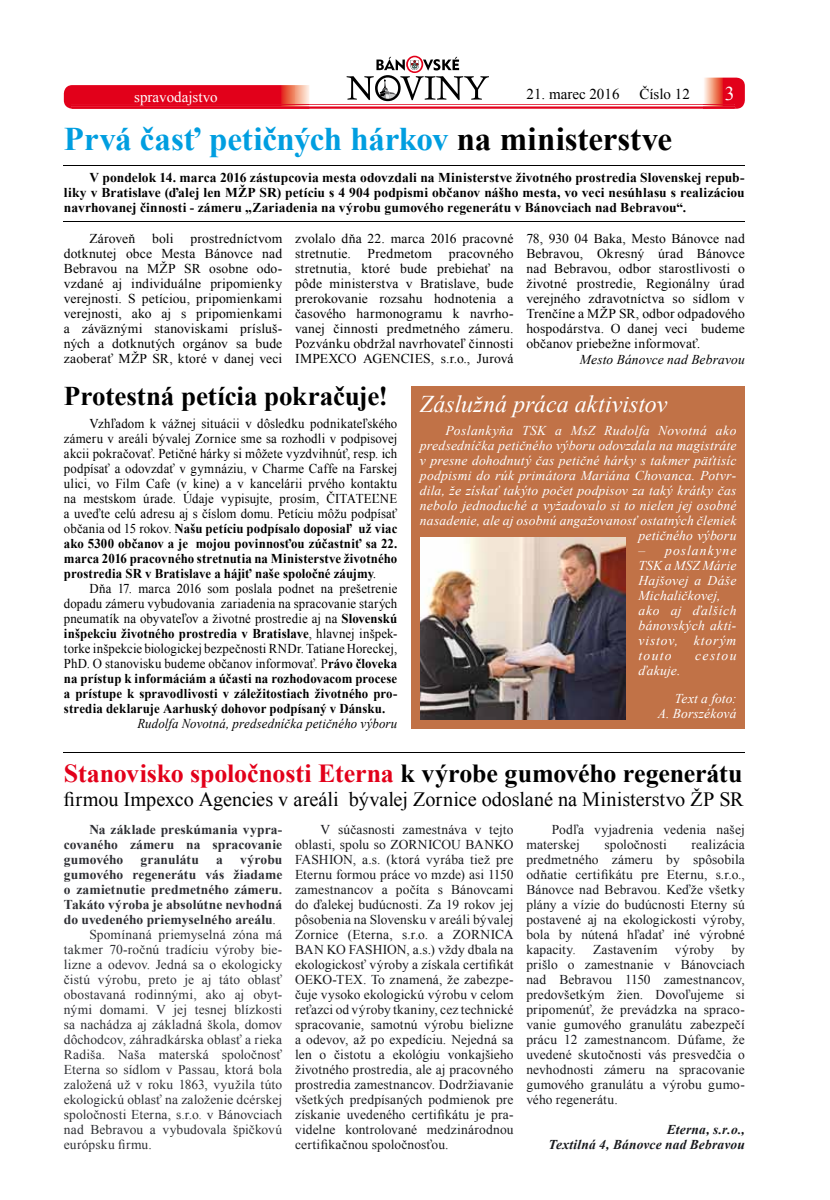
<style>
.page{position:relative;width:830px;height:1200px;background:#fff}
.page>*{position:absolute;margin:0;border:0;box-sizing:border-box;transform-origin:0 0}
.t1{font:700 33px "Times New Roman";letter-spacing:-.005em;color:#009ee0}
.t2{font:700 27px "Times New Roman";letter-spacing:-.005em;color:#000}
.t3{font:700 25.95px "Times New Roman";letter-spacing:-.01em;color:#e2001a}
.t4{font:italic 24px "Times New Roman";color:#fff}
.t5{font:20.25px "Times New Roman";letter-spacing:-.005em;color:#000}
.t6{font:19.5px "Times New Roman";color:#fff}
.t7{font:15px "Times New Roman";color:#000}
.t8{font:15px "Times New Roman";color:#fff}
.t9{font:13.5px/15px "Times New Roman";letter-spacing:.01em;color:#18191d;text-align:justify}
.t10{font:13.5px/15px "Times New Roman";letter-spacing:.005em;color:#000;text-align:justify;scale:.95 1}
.t11{font:13.5px/15px "Times New Roman";letter-spacing:.005em;color:#000;text-align:justify}
.t12{font:italic 13.5px/15px "Times New Roman";letter-spacing:.015em;color:#fff}
.t13{font:13.5px "Times New Roman";letter-spacing:.01em;color:#2f3035}
.t14{font:700 13.5px/15px "Times New Roman";letter-spacing:.005em;color:#000;text-align:justify}
.t15{font:700 13.5px/15px "Times New Roman";letter-spacing:.005em;color:#2f3035;text-align:justify}
.t16{font:italic 700 13.5px/15px "Times New Roman";letter-spacing:.01em;color:#18191d;text-align:right}
.t17{font:italic 13.5px "Times New Roman";letter-spacing:.01em;color:#000;scale:.95 1}
.t18{font:italic 13.5px "Times New Roman";letter-spacing:.01em;color:#000}
.s1{color:#000}
.s2{font-style:italic}
.s3{font-weight:700}
.s4{color:#505253}
.s5{font-weight:400}
.s6{color:#626466}
.s7{color:#3d3e40}
.s8{color:#030303}
</style>
<div class="page">
<svg style="left:64px;top:56px;width:680px;height:53px"></svg>
<hr style="left:64px;top:165px;width:680px;height:1px;background:#000">
<hr style="left:64px;top:221px;width:680px;height:1px;background:#000">
<div style="left:411px;top:386px;width:333px;height:342px;background:#c17247"></div>
<img style="left:420px;top:537px;width:205px;height:182px">
<hr style="left:64px;top:751px;width:680px;height:1px;background:#000">
<p class="t8" style="left:134px;top:87px;width:85px">spravodajstvo</p>
<p class="t7" style="left:526px;top:84px;width:94px">21. marec 2016</p>
<p class="t7" style="left:639px;top:84px;width:52px">Číslo 12</p>
<h3 class="t6" style="left:724px;top:80px;width:11px">3</h3>
<h1 class="t1" style="left:64px;top:116px;width:609px">Prvá časť petičných hárkov <span class="s1">na ministerstve</span></h1>
<p class="t14" style="left:64px;top:170px;width:682px;text-indent:26px">V pondelok 14. marca 2016 zástupcovia mesta odovzdali na Ministerstve životného prostredia Slovenskej repub&shy;liky v Bratislave (ďalej len MŽP SR) petíciu s 4 904 podpismi občanov nášho mesta, vo veci nesúhlasu s realizáciou navrhovanej činnosti - zámeru „Zariadenia na výrobu gumového regenerátu v Bánovciach nad Bebravou“.</p>
<p class="t11" style="left:64px;top:231px;width:220px;text-indent:26px">Zároveň boli prostredníctvom dotknutej obce Mesta Bánovce nad Bebravou na MŽP SR osobne odo&shy;vzdané aj individuálne pripomienky verejnosti. S petíciou, pripomienkami verejnosti, ako aj s pripomienkami a záväznými stanoviskami prísluš&shy;ných a dotknutých orgánov sa bude zaoberať MŽP SR, ktoré v danej veci</p>
<p class="t11" style="left:295px;top:231px;width:220px">zvolalo dňa 22. marca 2016 pracovné stretnutie. Predmetom pracovného stretnutia, ktoré bude prebiehať na pôde ministerstva v Bratislave, bude prerokovanie rozsahu hodnotenia a časového harmonogramu k navrho&shy;vanej činnosti predmetného zámeru.<br>Pozvánku obdržal navrhovateľ činnosti IMPEXCO AGENCIES, s.r.o., Jurová</p>
<p class="t11" style="left:526px;top:231px;width:220px">78, 930 04 Baka, Mesto Bánovce nad Bebravou, Okresný úrad Bánovce nad Bebravou, odbor starostlivosti o životné prostredie, Regionálny úrad verejného zdravotníctva so sídlom v Trenčíne a MŽP SR, odbor odpadového hospodárstva. O danej veci budeme občanov priebežne informovať<span class="s2">.</span></p>
<p class="t18" style="left:579px;top:349px;width:166px">Mesto Bánovce nad Bebravou</p>
<h2 class="t2" style="left:64px;top:377px;width:325px">Protestná petícia pokračuje!</h2>
<p class="t10" style="left:64px;top:416px;width:352px;text-indent:26px">Vzhľadom k vážnej situácii v dôsledku podnikateľského zámeru v areáli bývalej Zornice sme sa rozhodli v podpisovej akcii pokračovať. Petičné hárky si môžete vyzdvihnúť, resp. ich podpísať a odovzdať v gymnáziu, v Charme Caffe na Farskej ulici, vo Film Cafe (v kine) a v kancelárii prvého kontaktu na mestskom úrade. Údaje vypisujte, prosím, ČITATEĽNE a uveďte celú adresu aj s číslom domu. Petíciu môžu podpísať občania od 15 rokov. <span class="s3">Našu petíciu podpísalo doposiaľ už viac ako 5300 občanov a je mojou povinnosťou zúčastniť sa 22. marca 2016 pracovného stretnutia na Ministerstve životného prostredia SR v Bratislave a hájiť naše spoločné záujmy</span><span class="s2">.</span></p>
<p class="t10" style="left:64px;top:581px;width:352px;text-indent:26px">Dňa 17. marca 2016 som poslala podnet na prešetrenie dopadu zámeru vybudovania zariadenia na spracovanie starých pneumatík na obyvateľov a životné prostredie aj na <span class="s3">Slovenskú inšpekciu životného prostredia v Bratislave</span>, hlavnej inšpek&shy;torke inšpekcie biologickej bezpečnosti RNDr. Tatiane Horeckej, PhD. O stanovisku budeme občanov informovať. P<span class="s3">rávo človeka na prístup k informáciám a účasti na rozhodovacom procese a prístupe k spravodlivosti v záležitostiach životného pro&shy;stredia deklaruje Aarhuský dohovor podpísaný v Dánsku.</span></p>
<p class="t17" style="left:137px;top:714px;width:275px">Rudolfa Novotná, predsedníčka petičného výboru</p>
<h3 class="t4" style="left:420px;top:387px;width:249px">Záslužná práca aktivistov</h3>
<p class="t12" style="left:420px;top:423px;width:318px;text-align:right">Poslankyňa TSK a MsZ Rudolfa Novotná ako predsedníčka petičného výboru odovzdala na magistráte v presne dohodnutý čas petičné hárky s takmer päťtisíc podpismi do rúk primátora Mariána Chovanca. Potvr&shy;dila, že získať takýto počet podpisov za taký krátky čas nebolo jednoduché a vyžadovalo si to nielen jej osobné nasadenie, ale aj osobnú angažovanosť ostatných členiek petičného výboru</p>
<p class="t12" style="left:638px;top:542px;width:99px">– poslankyne<br>TSK a MSZ Márie<br>Hajšovej a Dáše<br>Michaličkovej, ako aj ďalších bánovských akti&shy;vistov, ktorým touto</p>
<p class="t12" style="left:695px;top:647px;width:43px">cestou</p>
<p class="t12" style="left:674px;top:656px;width:63px;line-height:27.8px;text-indent:-36px">ďakuje.<br>Text a foto:</p>
<p class="t12" style="left:657px;top:705px;width:80px">A. Borszéková</p>
<h3 class="t3" style="left:64px;top:755px;width:680px">Stanovisko spoločnosti Eterna <span class="s1">k výrobe gumového regenerátu</span></h3>
<h3 class="t5" style="left:64px;top:785px;width:681px">firmou Impexco Agencies v areáli bývalej Zornice odoslané na Ministerstvo ŽP SR</h3>
<p class="t15" style="left:64px;top:821px;width:220px;text-indent:26px">Na základe preskúmania vypra&shy;covaného zámeru na spracovanie gumového</p>
<p class="t15" style="left:140px;top:851px;width:60px">granulátu</p>
<p class="t15" style="left:216px;top:851px;width:8px">a</p>
<p class="t15" style="left:240px;top:851px;width:44px">výrobu</p>
<p class="t15" style="left:64px;top:866px;width:220px">gumového regenerátu vás žiadame</p>
<p class="t15" style="left:64px;top:881px;width:220px">o zamietnutie predmetného zámeru<span class="s4">.</span></p>
<p class="t15" style="left:64px;top:896px;width:220px">Takáto výroba je absolútne nevhodná</p>
<p class="t15" style="left:64px;top:911px;width:213px">do uvedeného priemyselného areálu<span class="s5">.</span></p>
<p class="t13" style="left:89px;top:924px;width:194px">Spomínaná priemyselná zóna má</p>
<p class="t13" style="left:64px;top:939px;width:220px">takmer 70-ročnú tradíciu výroby bie-</p>
<p class="t13" style="left:64px;top:954px;width:220px">lizne a odevov. Jedná sa o ekologicky</p>
<p class="t13" style="left:64px;top:969px;width:220px">čistú výrobu, preto je aj táto oblasť</p>
<p class="t13" style="left:64px;top:984px;width:220px">obostavaná rodinnými, ako aj obyt-</p>
<p class="t13" style="left:64px;top:999px;width:220px">nými domami. V jej tesnej blízkosti</p>
<p class="t13" style="left:64px;top:1014px;width:220px">sa nachádza aj základná škola, domov</p>
<p class="t13" style="left:64px;top:1029px;width:220px">dôchodcov, záhradkárska oblasť a rieka</p>
<p class="t13" style="left:64px;top:1044px;width:220px">Radiša. Naša materská spoločnosť</p>
<p class="t13" style="left:64px;top:1059px;width:220px">Eterna so sídlom v Passau, ktorá bola</p>
<p class="t13" style="left:64px;top:1074px;width:220px">založená už v roku 1863, využila túto</p>
<p class="t13" style="left:64px;top:1089px;width:220px">ekologickú oblasť na založenie dcérskej</p>
<p class="t13" style="left:64px;top:1104px;width:220px">spoločnosti Eterna, s<span class="s4">.</span>r.o<span class="s6">.</span> v Bánovciach</p>
<p class="t13" style="left:64px;top:1119px;width:220px">nad Bebravou a vybudovala špičkovú</p>
<p class="t13" style="left:64px;top:1134px;width:89px">európsku firmu.</p>
<p class="t9" style="left:295px;top:821px;width:220px;text-indent:26px">V súčasnosti zamestnáva v tejto oblasti, spolu so ZORNICOU BANKO FASHION, a.s. (ktorá vyrába tiež pre Eternu formou práce vo mzde) asi 1150 zamestnancov a počíta s Bánovcami do ďalekej budúcnosti. Za 19 rokov jej pôsobenia na Slovensku v areáli bývalej Zornice (Eterna, s.r<span class="s7">.</span>o. a ZORNICA BAN KO FASHION, a.s<span class="s8">.</span>) vždy dbala na ekologickosť výroby a získala certifikát OEKO-TEX. To znamená, že zabezpe&shy;čuje vysoko ekologickú výrobu v celom reťazci od výroby tkaniny, cez technické spracovanie, samotnú výrobu bielizne a odevov, až po expedíciu. Nejedná sa len o čistotu a ekológiu vonkajšieho životného prostredia, ale aj pracovného prostredia zamestnancov. Dodržiavanie všetkých predpísaných podmienok pre získanie uvedeného certifikátu je pra&shy;videlne kontrolované medzinárodnou certifikačnou spoločnosťou.</p>
<p class="t9" style="left:526px;top:821px;width:220px;text-indent:26px">Podľa vyjadrenia vedenia našej materskej</p>
<p class="t9" style="left:526px;top:836px;width:220px;text-indent:165px">realizácia predmetného zámeru by spôsobila odňatie certifikátu pre Eternu, s.r.o., Bánovce nad Bebravou. Keďže všetky plány a vízie do budúcnosti Eterny sú postavené aj na ekologickosti výroby, bola by nútená hľadať iné výrobné kapacity<span class="s7">.</span></p>
<p class="t9" style="left:604px;top:836px;width:64px">spoločnosti</p>
<p class="t9" style="left:526px;top:941px;width:220px;text-indent:205px">by prišlo o zamestnanie v Bánovciach nad Bebravou 1150 zamestnancov, predovšetkým žien. Dovoľujeme si pripomenúť, že prevádzka na spraco&shy;vanie gumového granulátu zabezpečí prácu 12 zamestnancom. Dúfame, že uvedené skutočnosti vás presvedčia o nevhodnosti zámeru na spracovanie gumového granulátu a výrobu gumo&shy;vého regenerátu.</p>
<p class="t16" style="left:548px;top:1121px;width:198px">Eterna, s.r.o.,<br>Textilná 4, Bánovce nad Bebravou</p>
<p class="t9" style="left:592px;top:941px;width:66px">Zastavením</p>
<p class="t9" style="left:674px;top:941px;width:41px">výroby</p>
</div>
